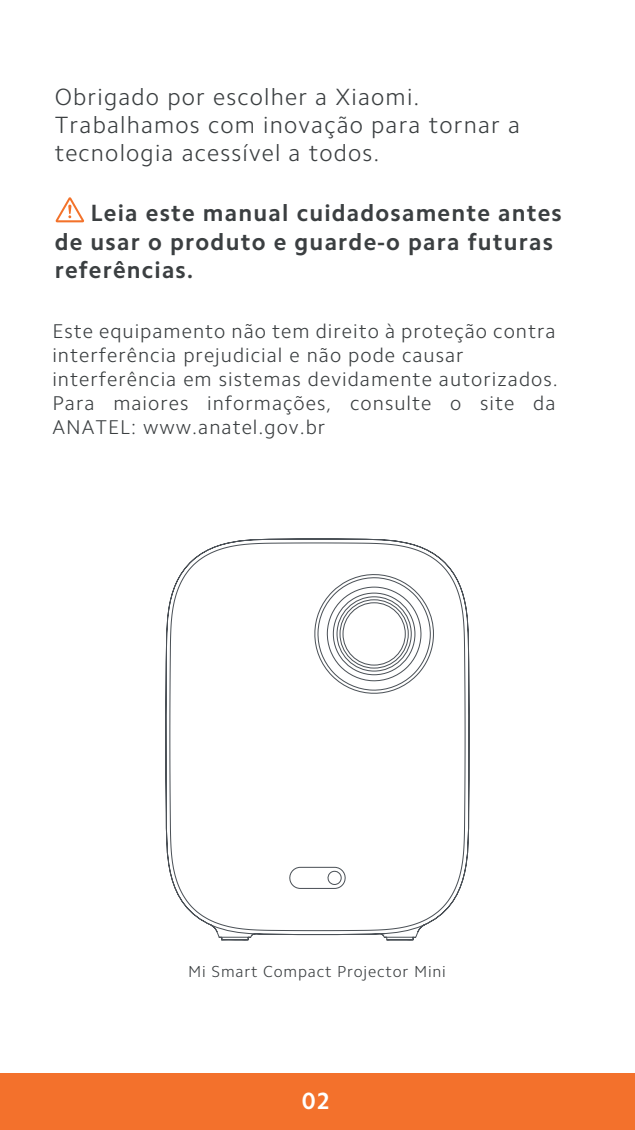
<style>
.page{position:relative;width:635px;height:1130px;background:#fff}
.page>*{position:absolute;margin:0;border:0;box-sizing:border-box;transform-origin:0 0}
.t1{font:300 23.6px/28.4px "Camphor Pro";letter-spacing:.05em;color:#3b3f41}
.t2{font:700 23.6px/28.4px "Camphor Pro";letter-spacing:.05em;color:#3b3f41}
.t3{font:700 23.6px "Camphor Pro";color:#fff}
.t4{font:300 20px/24px "Camphor Pro";letter-spacing:.05em;color:#3b3f41}
.t5{font:300 16px "Camphor Pro";letter-spacing:.05em;color:#3b3f41}
</style>
<div class="page">
<div style="left:0;top:1073px;width:634px;height:56px;background:#f3712c"></div>
<svg style="left:165px;top:538px;width:305px;height:396px"></svg>
<svg style="left:209px;top:923px;width:83px;height:15px"></svg>
<svg style="left:308px;top:566px;width:126px;height:134px"></svg>
<div style="left:221px;top:936px;width:28px;height:4px;border:1px solid #4b5157"></div>
<svg style="left:380px;top:922px;width:47px;height:18px"></svg>
<svg style="left:288px;top:866px;width:59px;height:23px"></svg>
<svg style="left:56px;top:197px;width:28px;height:25px"></svg>
<p class="t1" style="left:55px;top:82px;width:467px">Obrigado por escolher a Xiaomi.<br>Trabalhamos com inovação para tornar a tecnologia acessível a todos.</p>
<p class="t2" style="left:55px;top:199px;width:509px;text-indent:36px">Leia este manual cuidadosamente antes de usar o produto e guarde-o para futuras referências.</p>
<p class="t4" style="left:52px;top:319px;width:507px">Este equipamento não tem direito à proteção contra interferência prejudicial e não pode causar interferência em sistemas devidamente autorizados.<br>Para maiores informações, consulte o site da ANATEL: www.anatel.gov.br</p>
<p class="t5" style="left:188px;top:961px;width:259px">Mi Smart Compact Projector Mini</p>
<p class="t3" style="left:302px;top:1087px;width:29px">02</p>
</div>
